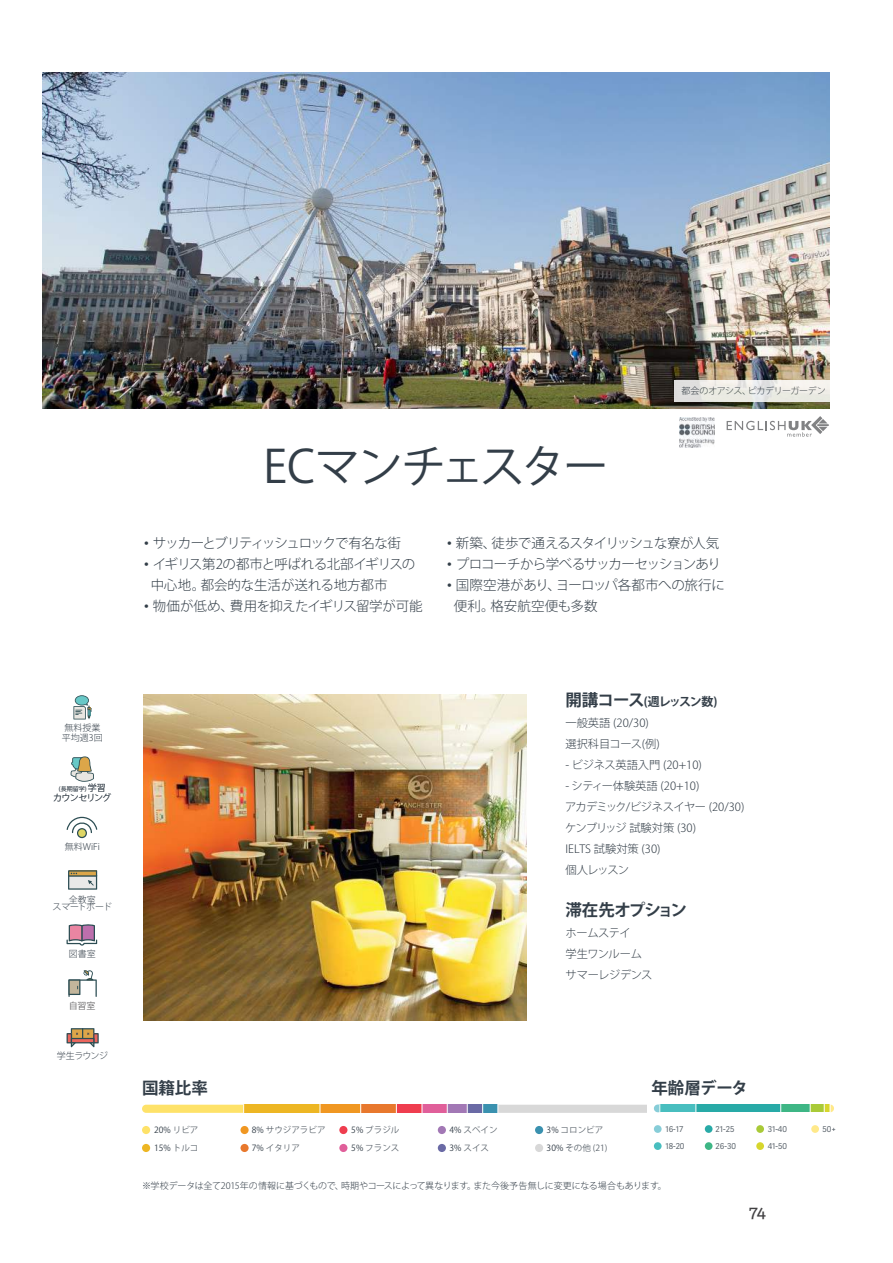
<style>
.page{position:relative;width:893px;height:1263px;background:#fff}
.page>*{position:absolute;margin:0;border:0;box-sizing:border-box;transform-origin:0 0}
.t1{font:45px "Koz Go Pr 6 N";letter-spacing:-.055em;color:#333e48}
.t2{font:18px "Adelle";color:#414042}
.t3{font:700 16.5px "Koz Go Pr 6 N";letter-spacing:-.03em;color:#333e48}
.t4{font:700 16.5px "Koz Go Pr 6 N";letter-spacing:-.06em;color:#333e48}
.t5{font:300 13.5px/21px "Koz Go Pr 6 N";letter-spacing:-.015em;color:#333e48}
.t6{font:300 13.5px "Koz Go Pr 6 N";letter-spacing:-.04em;color:#333e48}
.t7{font:300 13.5px "Koz Go Pr 6 N";letter-spacing:-.08em;color:#333e48}
.t8{font:300 13.5px "Koz Go Pr 6 N";letter-spacing:-.09em;color:#333e48}
.t9{font:700 12px "Koz Go Pr 6 N";letter-spacing:-.11em;color:#333e48}
.t10{font:300 11.25px/21px "Koz Go Pr 6 N";letter-spacing:-.02em;color:#333e48}
.t11{font:300 11.25px/21px "Koz Go Pr 6 N";color:#333e48}
.t12{font:300 9px/7.5px "Koz Go Pr 6 N";letter-spacing:-.025em;color:#333e48;text-align:center}
.t13{font:300 9px/10.5px "Koz Go Pr 6 N";color:#333e48}
.t14{font:300 9px "Koz Go Pr 6 N";letter-spacing:-.1em;color:#333e48}
.t15{font:300 9px "Koz Go Pr 6 N";color:#414042}
.t16{font:8.55px/17.9px "Koz Go Pr 6 N";color:rgb(51 62 72/.8)}
.t17{font:8.55px/17.9px "Koz Go Pr 6 N";color:#333e48}
.t18{font:8.1px/17px "Adelle Sans";color:rgb(51 62 72/.8)}
.t19{font:300 6px "Koz Go Pr 6 N";color:#333e48}
.s1{font-size:9px}
.s2{font-size:16.5px}
.s3{color:#333e48}
.s4{color:rgb(51 62 72/.8)}
</style>
<div class="page">
<img style="left:43px;top:73px;width:786px;height:336px">
<img style="left:144px;top:694px;width:382px;height:327px">
<svg style="left:67px;top:817px;width:30px;height:21px"></svg>
<svg style="left:67px;top:924px;width:30px;height:22px"></svg>
<svg style="left:68px;top:970px;width:29px;height:27px"></svg>
<svg style="left:67px;top:1028px;width:32px;height:19px"></svg>
<svg style="left:727px;top:416px;width:102px;height:21px"></svg>
<svg style="left:674px;top:380px;width:156px;height:21px;background:#eae9e5"></svg>
<svg style="left:68px;top:870px;width:29px;height:20px"></svg>
<div style="left:142px;top:1126px;width:8px;height:8px;background:#fee269;border-radius:50%"></div>
<div style="left:142px;top:1144px;width:8px;height:8px;background:#edb623;border-radius:50%"></div>
<div style="left:240px;top:1126px;width:9px;height:8px;background:#f09722;border-radius:50%"></div>
<div style="left:240px;top:1144px;width:9px;height:8px;background:#e8782d;border-radius:50%"></div>
<div style="left:339px;top:1126px;width:8px;height:8px;background:#ef3d4f;border-radius:50%"></div>
<div style="left:339px;top:1144px;width:8px;height:8px;background:#e05f9a;border-radius:50%"></div>
<div style="left:438px;top:1126px;width:8px;height:8px;background:#a278b5;border-radius:50%"></div>
<div style="left:438px;top:1144px;width:8px;height:8px;background:#6a6aa5;border-radius:50%"></div>
<div style="left:535px;top:1126px;width:8px;height:8px;background:#3a91af;border-radius:50%"></div>
<div style="left:535px;top:1144px;width:8px;height:8px;background:#d8d8d8;border-radius:50%"></div>
<div style="left:244px;top:1105px;width:76px;height:8px;background:#edb623"></div>
<div style="left:320px;top:1105px;width:41px;height:8px;background:#f09722"></div>
<div style="left:361px;top:1105px;width:35px;height:8px;background:#e8782d"></div>
<div style="left:396px;top:1105px;width:26px;height:8px;background:#ef3d4f"></div>
<div style="left:422px;top:1105px;width:25px;height:8px;background:#e05f9a"></div>
<div style="left:447px;top:1105px;width:20px;height:8px;background:#a278b5"></div>
<div style="left:467px;top:1105px;width:16px;height:8px;background:#6a6aa5"></div>
<div style="left:483px;top:1105px;width:15px;height:8px;background:#3a91af"></div>
<svg style="left:142px;top:1104px;width:102px;height:9px"></svg>
<svg style="left:497px;top:1104px;width:150px;height:9px"></svg>
<div style="left:654px;top:1125px;width:8px;height:8px;background:#87cdd8;border-radius:50%"></div>
<div style="left:654px;top:1142px;width:8px;height:8px;background:#48bebf;border-radius:50%"></div>
<div style="left:705px;top:1125px;width:7px;height:8px;background:#28aaa7;border-radius:50%"></div>
<div style="left:705px;top:1142px;width:7px;height:8px;background:#3eb685;border-radius:50%"></div>
<div style="left:756px;top:1125px;width:8px;height:8px;background:#a9ca38;border-radius:50%"></div>
<div style="left:756px;top:1142px;width:8px;height:8px;background:#d7d62d;border-radius:50%"></div>
<div style="left:811px;top:1125px;width:8px;height:8px;background:#ffe98a;border-radius:50%"></div>
<div style="left:696px;top:1104px;width:88px;height:8px;background:#28aaa7"></div>
<div style="left:781px;top:1104px;width:29px;height:8px;background:#3eb685"></div>
<div style="left:810px;top:1104px;width:14px;height:8px;background:#a9ca38"></div>
<svg style="left:824px;top:1104px;width:10px;height:9px"></svg>
<div style="left:660px;top:1104px;width:36px;height:8px;background:#48bebf"></div>
<svg style="left:654px;top:1104px;width:6px;height:9px"></svg>
<img style="left:680px;top:418px;width:35px;height:29px">
<svg style="left:71px;top:756px;width:23px;height:26px"></svg>
<svg style="left:73px;top:695px;width:19px;height:24px"></svg>
<p class="t13" style="left:62px;top:722px;width:42px">無料授業平均週3回</p>
<p class="t19" style="left:59px;top:785px;width:49px">(長期留学) <span class="s1">学習</span></p>
<p class="t14" style="left:53px;top:793px;width:59px">カウンセリング</p>
<p class="t12" style="left:65px;top:843px;width:37px">無料WiFi</p>
<p class="t12" style="left:53px;top:896px;width:61px">全教室<br>スマートボード</p>
<p class="t12" style="left:69px;top:950px;width:28px">図書室</p>
<p class="t15" style="left:69px;top:1001px;width:28px">自習室</p>
<p class="t12" style="left:57px;top:1052px;width:53px">学生ラウンジ</p>
<h1 class="t1" style="left:264px;top:441px;width:346px">ECマンチェスター</h1>
<p class="t12" style="left:681px;top:387px;width:146px">都会のオアシス、ピカデリーガーデン</p>
<h3 class="t8" style="left:144px;top:535px;width:258px"><span class="s2">•</span> サッカーとブリティッシュロックで有名な街</h3>
<h3 class="t5" style="left:151px;top:554px;width:266px;text-indent:-6px"><span class="s2">•</span> イギリス第2の都市と呼ばれる北部イギリスの中心地。都会的な生活が送れる地方都市</h3>
<h3 class="t6" style="left:144px;top:598px;width:280px"><span class="s2">•</span> 物価が低め、費用を抑えたイギリス留学が可能</h3>
<h3 class="t7" style="left:447px;top:535px;width:274px"><span class="s2">•</span> 新築、徒歩で通えるスタイリッシュな寮が人気</h3>
<h3 class="t6" style="left:447px;top:556px;width:275px"><span class="s2">•</span> プロコーチから学べるサッカーセッションあり</h3>
<h3 class="t5" style="left:454px;top:575px;width:273px;text-indent:-6px"><span class="s2">•</span> 国際空港があり、ヨーロッパ各都市への旅行に便利。格安航空便も多数</h3>
<h3 class="t9" style="left:565px;top:694px;width:153px"><span class="s2">開講コース</span>(週レッスン数)</h3>
<p class="t11" style="left:565px;top:712px;width:96px">一般英語 (20/30)選択科目コース(例)</p>
<p class="t11" style="left:565px;top:754px;width:138px">- ビジネス英語入門 (20+10)</p>
<p class="t10" style="left:565px;top:775px;width:181px">- シティー体験英語 (20+10)<br>アカデミック/ビジネスイヤー (20/30)ケンブリッジ 試験対策 (30)<br>IELTS 試験対策 (30)<br>個人レッスン</p>
<h3 class="t4" style="left:565px;top:900px;width:123px">滞在先オプション</h3>
<p class="t10" style="left:565px;top:922px;width:88px">ホームステイ<br>学生ワンルームサマーレジデンス</p>
<h3 class="t3" style="left:142px;top:1079px;width:67px">国籍比率</h3>
<h3 class="t3" style="left:651px;top:1079px;width:98px">年齢層データ</h3>
<p class="t18" style="left:665px;top:1120px;width:21px">16-17<br>18-20</p>
<p class="t18" style="left:716px;top:1120px;width:22px">21-25<br>26-30</p>
<p class="t18" style="left:768px;top:1120px;width:21px">31-40</p>
<p class="t18" style="left:822px;top:1120px;width:15px">50+</p>
<p class="t16" style="left:351px;top:1121px;width:50px"><span class="s3">5%</span> ブラジル<br><span class="s3">5%</span> フランス</p>
<p class="t16" style="left:547px;top:1121px;width:62px"><span class="s3">3%</span> コロンビア<br><span class="s3">30%</span> その他 (21)</p>
<p class="t17" style="left:154px;top:1121px;width:46px">20% <span class="s4">リビア<br></span>15% <span class="s4">トルコ</span></p>
<p class="t16" style="left:252px;top:1121px;width:75px"><span class="s3">8%</span> サウジアラビア<br><span class="s3">7%</span> イタリア</p>
<p class="t16" style="left:450px;top:1121px;width:50px"><span class="s3">4%</span> スペイン<br><span class="s3">3%</span> スイス</p>
<p class="t18" style="left:768px;top:1137px;width:21px">41-50</p>
<p class="t12" style="left:142px;top:1182px;width:526px">※学校データは全て2015年の情報に基づくもので、時期やコースによって異なります。また今後予告無しに変更になる場合もあります。</p>
<h2 class="t2" style="left:749px;top:1200px;width:19px">74</h2>
</div>
